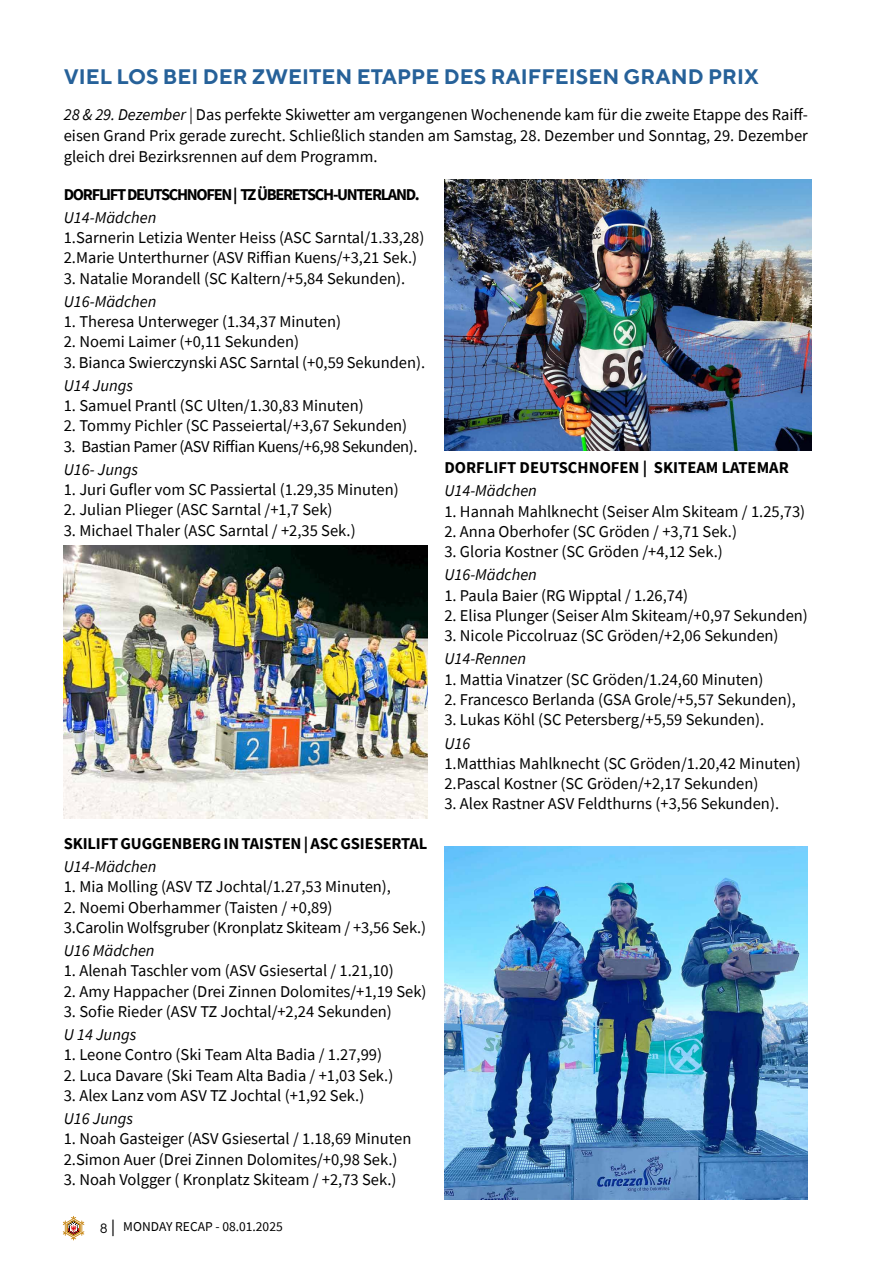
<style>
.page{position:relative;width:893px;height:1263px;background:#fff}
.page>*{position:absolute;margin:0;border:0;box-sizing:border-box;transform-origin:0 0}
.t1{font:700 21px "TT Norms";color:#266199}
.t2{font:16.5px/20.2px "Source Sans Pro";color:#000}
.t3{font:italic 16.5px "Source Sans Pro";color:#000}
.t4{font:700 16.5px "Source Sans Pro";letter-spacing:-.01em;color:#000}
.t5{font:16.5px "Source Sans Pro";letter-spacing:-.02em;color:#000}
.t6{font:700 16.5px "Source Sans Pro";letter-spacing:-.08em;color:#000}
.t7{font:13.5px "Source Sans Pro";color:#000}
.s1{font-style:italic}
.s2{font-family:"TT Norms"}
.s3{font-family:"Myriad Pro";font-size:16.5px}
</style>
<div class="page">
<svg style="left:63px;top:1216px;width:21px;height:24px"></svg>
<img style="left:444px;top:179px;width:367px;height:271px">
<img style="left:444px;top:846px;width:364px;height:353px">
<img style="left:64px;top:545px;width:363px;height:273px">
<p class="t1" style="left:64px;top:63px;width:697px">VIEL LOS BEI DER ZWEITEN ETAPPE DES RAIFFEISEN GRAND PRIX</p>
<p class="t2" style="left:64px;top:104px;width:746px;line-height:21px;text-align:justify"><span class="s1">28 &amp; 29. Dezember |</span> Das perfekte Skiwetter am vergangenen Wochenende kam für die zweite Etappe des Raiff&shy;eisen Grand Prix gerade zurecht. Schließlich standen am Samstag, 28. Dezember und Sonntag, 29. Dezember gleich drei Bezirksrennen auf dem Programm.</p>
<p class="t6" style="left:64px;top:183px;width:358px">DORFLIFT DEUTSCHNOFEN | TZ ÜBERETSCH-UNTERLAND.</p>
<p class="t3" style="left:64px;top:207px;width:94px">U14-Mädchen</p>
<p class="t2" style="left:64px;top:227px;width:362px">1.Sarnerin Letizia Wenter Heiss (ASC Sarntal/1.33,28)<br>2.Marie Unterthurner (ASV Riffian Kuens/+3,21 Sek.)</p>
<p class="t2" style="left:64px;top:268px;width:343px">3. Natalie Morandell (SC Kaltern/+5,84 Sekunden).</p>
<p class="t3" style="left:64px;top:291px;width:94px">U16-Mädchen</p>
<p class="t2" style="left:64px;top:311px;width:279px">1. Theresa Unterweger (1.34,37 Minuten)</p>
<p class="t2" style="left:64px;top:332px;width:237px">2. Noemi Laimer (+0,11 Sekunden)</p>
<p class="t2" style="left:64px;top:352px;width:363px">3. Bianca Swierczynski ASC Sarntal (+0,59 Sekunden).</p>
<p class="t3" style="left:64px;top:375px;width:71px">U14 Jungs</p>
<p class="t2" style="left:64px;top:395px;width:302px">1. Samuel Prantl (SC Ulten/1.30,83 Minuten)</p>
<p class="t2" style="left:64px;top:416px;width:345px">2. Tommy Pichler (SC Passeiertal/+3,67 Sekunden)</p>
<p class="t5" style="left:64px;top:436px;width:355px">3. Bastian Pamer (ASV Riffian Kuens/+6,98 Sekunden).</p>
<p class="t3" style="left:64px;top:459px;width:76px">U16- Jungs</p>
<p class="t2" style="left:64px;top:479px;width:336px">1. Juri Gufler vom SC Passiertal (1.29,35 Minuten)</p>
<p class="t2" style="left:64px;top:500px;width:270px">2. Julian Plieger (ASC Sarntal /+1,7 Sek)</p>
<p class="t2" style="left:64px;top:520px;width:293px">3. Michael Thaler (ASC Sarntal / +2,35 Sek.)</p>
<p class="t4" style="left:444px;top:456px;width:346px">DORFLIFT DEUTSCHNOFEN | SKITEAM LATEMAR</p>
<p class="t3" style="left:444px;top:480px;width:94px">U14-Mädchen</p>
<p class="t2" style="left:444px;top:501px;width:362px">1. Hannah Mahlknecht (Seiser Alm Skiteam / 1.25,73)</p>
<p class="t2" style="left:444px;top:521px;width:294px">2. Anna Oberhofer (SC Gröden / +3,71 Sek.)</p>
<p class="t2" style="left:444px;top:541px;width:280px">3. Gloria Kostner (SC Gröden /+4,12 Sek.)</p>
<p class="t3" style="left:444px;top:564px;width:94px">U16-Mädchen</p>
<p class="t2" style="left:444px;top:585px;width:245px">1. Paula Baier (RG Wipptal / 1.26,74)</p>
<p class="t2" style="left:444px;top:605px;width:365px">2. Elisa Plunger (Seiser Alm Skiteam/+0,97 Sekunden)</p>
<p class="t2" style="left:444px;top:625px;width:336px">3. Nicole Piccolruaz (SC Gröden/+2,06 Sekunden)</p>
<p class="t3" style="left:444px;top:648px;width:83px">U14-Rennen</p>
<p class="t2" style="left:444px;top:669px;width:320px">1. Mattia Vinatzer (SC Gröden/1.24,60 Minuten)</p>
<p class="t2" style="left:444px;top:689px;width:353px">2. Francesco Berlanda (GSA Grole/+5,57 Sekunden),</p>
<p class="t2" style="left:444px;top:709px;width:321px">3. Lukas Köhl (SC Petersberg/+5,59 Sekunden).</p>
<p class="t3" style="left:444px;top:732px;width:28px">U16</p>
<p class="t2" style="left:444px;top:753px;width:358px">1.Matthias Mahlknecht (SC Gröden/1.20,42 Minuten)<br>2.Pascal Kostner (SC Gröden/+2,17 Sekunden)</p>
<p class="t2" style="left:444px;top:793px;width:336px">3. Alex Rastner ASV Feldthurns (+3,56 Sekunden).</p>
<p class="t4" style="left:64px;top:832px;width:365px">SKILIFT GUGGENBERG IN TAISTEN | ASC GSIESERTAL</p>
<p class="t3" style="left:64px;top:856px;width:94px">U14-Mädchen</p>
<p class="t2" style="left:64px;top:877px;width:329px">1. Mia Molling (ASV TZ Jochtal/1.27,53 Minuten),</p>
<p class="t2" style="left:64px;top:897px;width:364px">2. Noemi Oberhammer (Taisten / +0,89)<br>3.Carolin Wolfsgruber (Kronplatz Skiteam / +3,56 Sek.)</p>
<p class="t3" style="left:64px;top:940px;width:92px">U16 Mädchen</p>
<p class="t2" style="left:64px;top:961px;width:332px">1. Alenah Taschler vom (ASV Gsiesertal / 1.21,10)</p>
<p class="t2" style="left:64px;top:981px;width:364px">2. Amy Happacher (Drei Zinnen Dolomites/+1,19 Sek)</p>
<p class="t2" style="left:64px;top:1001px;width:330px">3. Sofie Rieder (ASV TZ Jochtal/+2,24 Sekunden)</p>
<p class="t3" style="left:64px;top:1024px;width:74px">U 14 Jungs</p>
<p class="t2" style="left:64px;top:1045px;width:320px">1. Leone Contro (Ski Team Alta Badia / 1.27,99)</p>
<p class="t2" style="left:64px;top:1065px;width:331px">2. Luca Davare (Ski Team Alta Badia / +1,03 Sek.)</p>
<p class="t2" style="left:64px;top:1085px;width:302px">3. Alex Lanz vom ASV TZ Jochtal (+1,92 Sek.)</p>
<p class="t3" style="left:64px;top:1108px;width:71px">U16 Jungs</p>
<p class="t2" style="left:64px;top:1129px;width:349px">1. Noah Gasteiger (ASV Gsiesertal / 1.18,69 Minuten<br>2.Simon Auer (Drei Zinnen Dolomites/+0,98 Sek.)</p>
<p class="t2" style="left:64px;top:1169px;width:334px">3. Noah Volgger ( Kronplatz Skiteam / +2,73 Sek.)</p>
<p class="t7" style="left:100px;top:1218px;width:184px"><span class="s2">8</span> <span class="s3">|</span> MONDAY RECAP - 08.01.2025</p>
</div>
